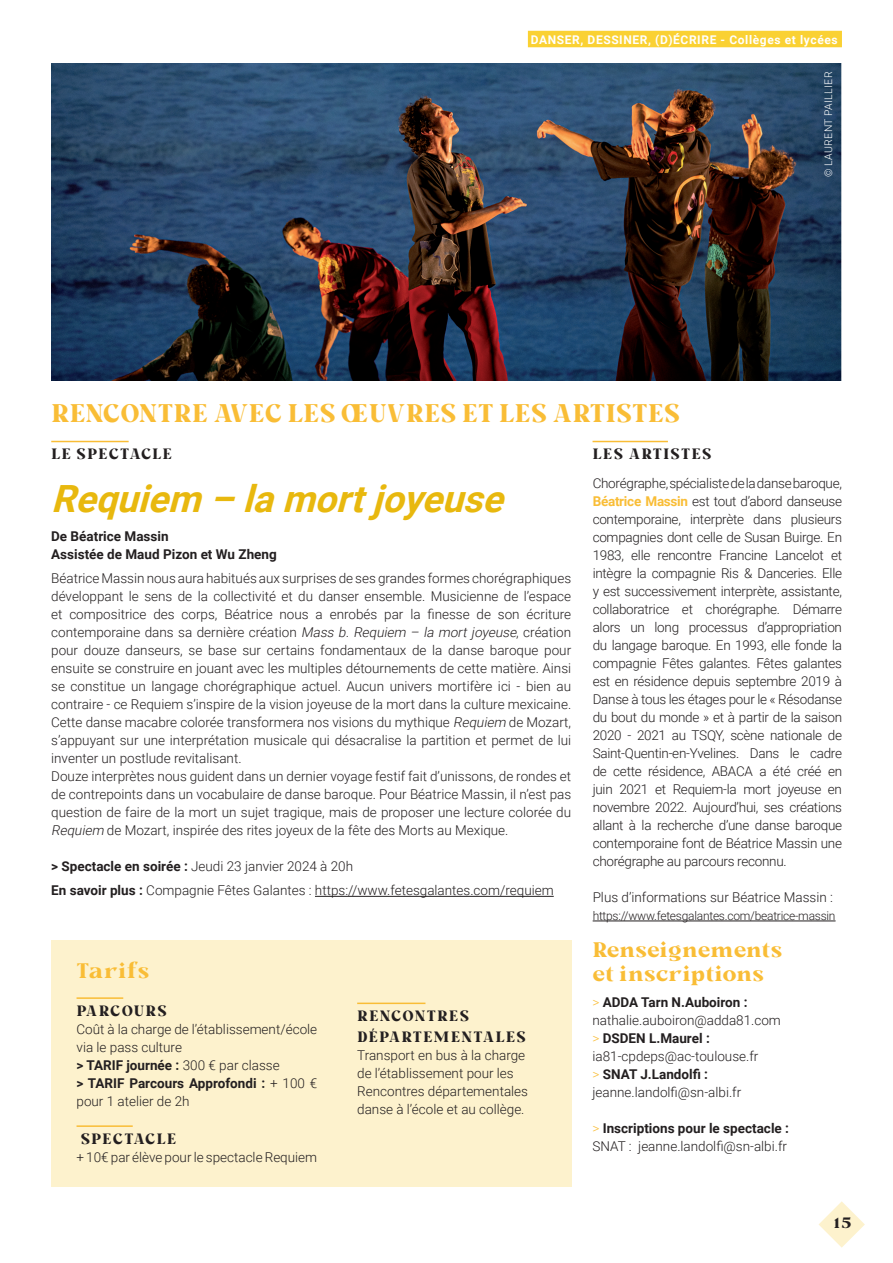
<style>
.page{position:relative;width:893px;height:1263px;background:#fff}
.page>*{position:absolute;margin:0;border:0;box-sizing:border-box;transform-origin:0 0}
.t1{font:italic 700 37.5px "Roboto";color:#e8b80e}
.t2{font:700 25.5px "Milkand Balls";color:#f9bd36}
.t3{font:700 21px/24px "Milkand Balls";letter-spacing:-.005em;color:#f9bd36}
.t4{font:700 15px/21px "Milkand Balls";letter-spacing:.07em;color:#231f20}
.t5{font:300 13.5px/18px "Roboto";color:#231f20}
.t6{font:700 13.5px/18px "Roboto";color:#231f20}
.t7{font:300 12px "Roboto";letter-spacing:-.02em;color:#231f20}
.t8{font:700 12px "Roboto";letter-spacing:.05em;color:#fff}
.t9{font:300 10.5px "Roboto";letter-spacing:.035em;color:#fff}
.s1{font-style:italic}
.s2{font-weight:700}
.s3{font-weight:700;color:#f9bd36}
.s4{color:#f9bd36}
</style>
<div class="page">
<svg style="left:819px;top:1201px;width:46px;height:46px"></svg>
<div style="left:528px;top:31px;width:314px;height:16px;background:#fad133"></div>
<img style="left:51px;top:64px;width:791px;height:317px">
<hr style="left:51px;top:441px;width:78px;height:1px;background:#f9bd36">
<hr style="left:592px;top:441px;width:76px;height:1px;background:#f9bd36">
<hr style="left:315px;top:896px;width:239px;height:1px;background:#231f20">
<hr style="left:593px;top:921px;width:243px;height:1px;background:#231f20">
<div style="left:51px;top:940px;width:520px;height:246px;background:#fdf2cd"></div>
<hr style="left:77px;top:997px;width:46px;height:2px;background:#f9bd36">
<hr style="left:77px;top:1125px;width:56px;height:2px;background:#f9bd36">
<hr style="left:357px;top:1002px;width:68px;height:2px;background:#f9bd36">
<p class="t8" style="left:531px;top:31px;width:308px">DANSER, DESSINER, (D)ÉCRIRE - Collèges et lycées</p>
<p class="t9" style="left:821px;top:177px;width:107px;rotate:-90deg">© LAURENT PAILLIER</p>
<h2 class="t2" style="left:51px;top:393px;width:631px">RENCONTRE AVEC LES ŒUVRES ET LES ARTISTES</h2>
<p class="t4" style="left:51px;top:443px;width:123px">LE SPECTACLE</p>
<p class="t4" style="left:592px;top:443px;width:121px">LES ARTISTES</p>
<h1 class="t1" style="left:51px;top:472px;width:466px">Requiem –lamortjoyeuse</h1>
<p class="t6" style="left:51px;top:527px;width:227px">De Béatrice Massin<br>Assistée de Maud Pizon et Wu Zheng</p>
<p class="t5" style="left:51px;top:569px;width:522px">Béatrice Massin nous aura habitués aux surprises de ses grandes formes chorégraphiques développant le sens de la collectivité et du danser ensemble. Musicienne de l’espace et compositrice des corps, Béatrice nous a enrobés par la finesse de son écriture contemporaine dans sa dernière création <span class="s1">Mass b. Requiem – la mort joyeuse</span>, création pour douze danseurs, se base sur certains fondamentaux de la danse baroque pour ensuite se construire en jouant avec les multiples détournements de cette matière. Ainsi se constitue un langage chorégraphique actuel. Aucun univers mortifère ici - bien au contraire - ce Requiem s’inspire de la vision joyeuse de la mort dans la culture mexicaine.<br>Cette danse macabre colorée transformera nos visions du mythique <span class="s1">Requiem</span> de Mozart, s’appuyant sur une interprétation musicale qui désacralise la partition et permet de lui inventer un postlude revitalisant.<br>Douze interprètes nous guident dans un dernier voyage festif fait d’unissons, de rondes et de contrepoints dans un vocabulaire de danse baroque. Pour Béatrice Massin, il n’est pas question de faire de la mort un sujet tragique, mais de proposer une lecture colorée du <span class="s1">Requiem</span> de Mozart, inspirée des rites joyeux de la fête des Morts au Mexique.</p>
<p class="t5" style="left:51px;top:854px;width:504px;line-height:24px"><span class="s2">&gt; Spectacle en soirée :</span> Jeudi 23 janvier 2024 à 20h<br><span class="s2">En savoir plus :</span> Compagnie Fêtes Galantes : https://www.fetesgalantes.com/requiem</p>
<p class="t5" style="left:593px;top:474px;width:251px;text-align:justify">Chorégraphe, spécialiste de la danse baroque, <span class="s3">Béatrice Massin</span> est tout d’abord danseuse contemporaine, interprète dans plusieurs compagnies dont celle de Susan Buirge. En 1983, elle rencontre Francine Lancelot et intègre la compagnie Ris &amp; Danceries. Elle y est successivement interprète, assistante, collaboratrice et chorégraphe. Démarre alors un long processus d’appropriation du langage baroque. En 1993, elle fonde la compagnie Fêtes galantes. Fêtes galantes est en résidence depuis septembre 2019 à Danse à tous les étages pour le « Résodanse du bout du monde » et à partir de la saison 2020 - 2021 au TSQY, scène nationale de Saint-Quentin-en-Yvelines. Dans le cadre de cette résidence, ABACA a été créé en juin 2021 et Requiem-la mort joyeuse en novembre 2022. Aujourd’hui, ses créations allant à la recherche d’une danse baroque contemporaine font de Béatrice Massin une chorégraphe au parcours reconnu.</p>
<p class="t5" style="left:593px;top:888px;width:242px">Plus d’informations sur Béatrice Massin :</p>
<p class="t7" style="left:593px;top:907px;width:244px">https://www.fetesgalantes.com/beatrice-massin</p>
<h3 class="t3" style="left:77px;top:957px;width:75px">Tarifs</h3>
<p class="t4" style="left:77px;top:999px;width:92px">PARCOURS</p>
<p class="t5" style="left:77px;top:1019px;width:242px">Coût à la charge de l’établissement/école via le pass culture<br><span class="s2">&gt; TARIF journée :</span> 300 € par classe<br><span class="s2">&gt; TARIF Parcours Approfondi :</span> + 100 € pour 1 atelier de 2h</p>
<p class="t4" style="left:81px;top:1127px;width:97px">SPECTACLE</p>
<p class="t5" style="left:77px;top:1147px;width:242px">+ 10€ par élève pour le spectacle Requiem</p>
<p class="t4" style="left:357px;top:1004px;width:170px">RENCONTRES<br>DÉPARTEMENTALES</p>
<p class="t5" style="left:357px;top:1046px;width:172px">Transport en bus à la charge de l’établissement pour les<br>Rencontres départementales danse à l’école et au collège.</p>
<h3 class="t3" style="left:592px;top:937px;width:191px">Renseignements et inscriptions</h3>
<p class="t5" style="left:592px;top:992px;width:190px"><span class="s4">&gt;</span> <span class="s2">ADDA Tarn N.Auboiron : </span>nathalie.auboiron@adda81.com <span class="s4">&gt;</span> <span class="s2">DSDEN L.Maurel : </span>ia81-cpdeps@ac-toulouse.fr<br><span class="s4">&gt;</span> <span class="s2">SNAT J.Landolfi : </span>jeanne.landolfi@sn-albi.fr</p>
<p class="t5" style="left:592px;top:1118px;width:198px"><span class="s4">&gt;</span> <span class="s2">Inscriptions pour le spectacle :<br></span>SNAT : jeanne.landolfi@sn-albi.fr</p>
<p class="t4" style="left:834px;top:1211px;width:19px">15</p>
</div>
